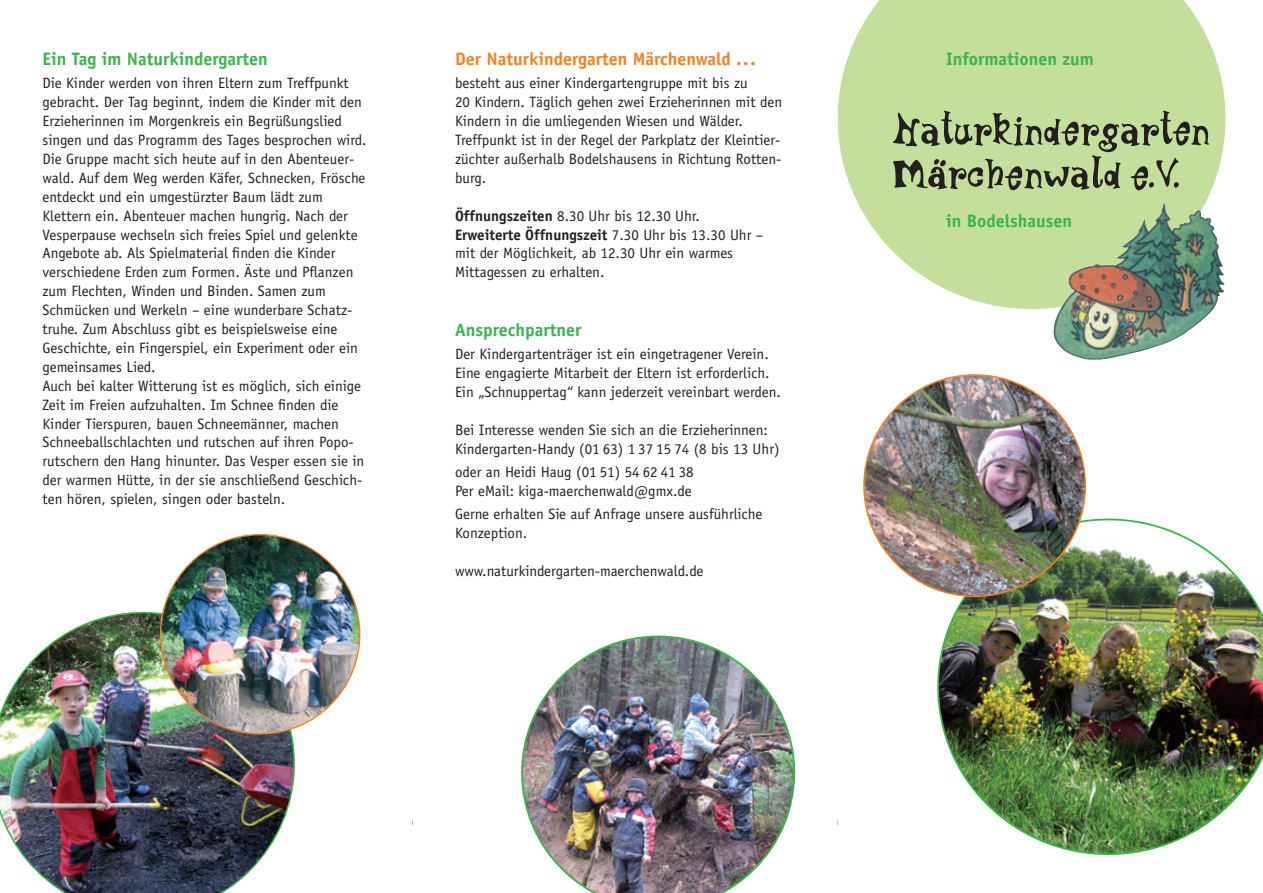
<style>
.page{position:relative;width:1263px;height:893px;background:#fff}
.page>*{position:absolute;margin:0;border:0;box-sizing:border-box;transform-origin:0 0}
.t1{font:700 18px "Officina Sans";color:#3ab54a}
.t2{font:700 18px "Officina Sans";color:#f58220}
.t3{font:15px/18.9px "Officina Sans";color:#231f20}
.s1{font-weight:700}
</style>
<div class="page">
<svg style="left:838px;top:0;width:387px;height:309px;background:#c3d8a3"></svg>
<img style="left:521px;top:635px;width:274px;height:258px">
<img style="left:1122px;top:203px;width:41px;height:44px">
<svg style="left:893px;top:111px;width:316px;height:79px;background:#9cb07c"></svg>
<img style="left:0;top:612px;width:295px;height:281px">
<img style="left:161px;top:535px;width:199px;height:199px;border-radius:100px">
<img style="left:937px;top:519px;width:326px;height:336px">
<img style="left:864px;top:375px;width:221px;height:220px">
<p class="t1" style="left:43px;top:48px;width:227px">Ein Tag im Naturkindergarten</p>
<p class="t3" style="left:43px;top:74px;width:326px">Die Kinder werden von ihren Eltern zum Treffpunkt gebracht. Der Tag beginnt, indem die Kinder mit den Erzieherinnen im Morgenkreis ein Begrüßungslied singen und das Programm des Tages besprochen wird.<br>Die Gruppe macht sich heute auf in den Abenteuer&shy;wald. Auf dem Weg werden Käfer, Schnecken, Frösche entdeckt und ein umgestürzter Baum lädt zum Klettern ein. Abenteuer machen hungrig. Nach der Vesperpause wechseln sich freies Spiel und gelenkte Angebote ab. Als Spielmaterial finden die Kinder verschiedene Erden zum Formen. Äste und Pflanzen zum Flechten, Winden und Binden. Samen zum Schmücken und Werkeln – eine wunderbare Schatz&shy;truhe. Zum Abschluss gibt es beispielsweise eine Geschichte, ein Fingerspiel, ein Experiment oder ein gemeinsames Lied.<br>Auch bei kalter Witterung ist es möglich, sich einige Zeit im Freien aufzuhalten. Im Schnee finden die Kinder Tierspuren, bauen Schneemänner, machen Schneeballschlachten und rutschen auf ihren Popo&shy;rutschern den Hang hinunter. Das Vesper essen sie in der warmen Hütte, in der sie anschließend Geschich&shy;ten hören, spielen, singen oder basteln.</p>
<p class="t2" style="left:455px;top:48px;width:302px">Der Naturkindergarten Märchenwald ...</p>
<p class="t3" style="left:455px;top:74px;width:329px">besteht aus einer Kindergartengruppe mit bis zu<br>20 Kindern. Täglich gehen zwei Erzieherinnen mit den Kindern in die umliegenden Wiesen und Wälder.<br>Treffpunkt ist in der Regel der Parkplatz der Kleintier&shy;züchter außerhalb Bodelshausens in Richtung Rotten&shy;burg.</p>
<p class="t3" style="left:455px;top:206px;width:310px"><span class="s1">Öffnungszeiten</span> 8.30 Uhr bis 12.30 Uhr.<br><span class="s1">Erweiterte Öffnungszeit</span> 7.30 Uhr bis 13.30 Uhr – mit der Möglichkeit, ab 12.30 Uhr ein warmes Mittagessen zu erhalten.</p>
<p class="t1" style="left:455px;top:319px;width:128px">Ansprechpartner</p>
<p class="t3" style="left:455px;top:345px;width:327px">Der Kindergartenträger ist ein eingetragener Verein.<br>Eine engagierte Mitarbeit der Eltern ist erforderlich.<br>Ein „Schnuppertag“ kann jederzeit vereinbart werden.</p>
<p class="t3" style="left:455px;top:420px;width:326px">Bei Interesse wenden Sie sich an die Erzieherinnen:<br>Kindergarten-Handy (01 63) 1 37 15 74 (8 bis 13 Uhr)</p>
<p class="t3" style="left:455px;top:462px;width:240px">oder an Heidi Haug (01 51) 54 62 41 38<br>Per eMail: kiga-maerchenwald@gmx.de</p>
<p class="t3" style="left:455px;top:504px;width:309px">Gerne erhalten Sie auf Anfrage unsere ausführliche<br>Konzeption.</p>
<p class="t3" style="left:455px;top:561px;width:250px">www.naturkindergarten-maerchenwald.de</p>
<p class="t1" style="left:946px;top:48px;width:149px">Informationen zum</p>
<p class="t1" style="left:946px;top:209px;width:128px">in Bodelshausen</p>
</div>
